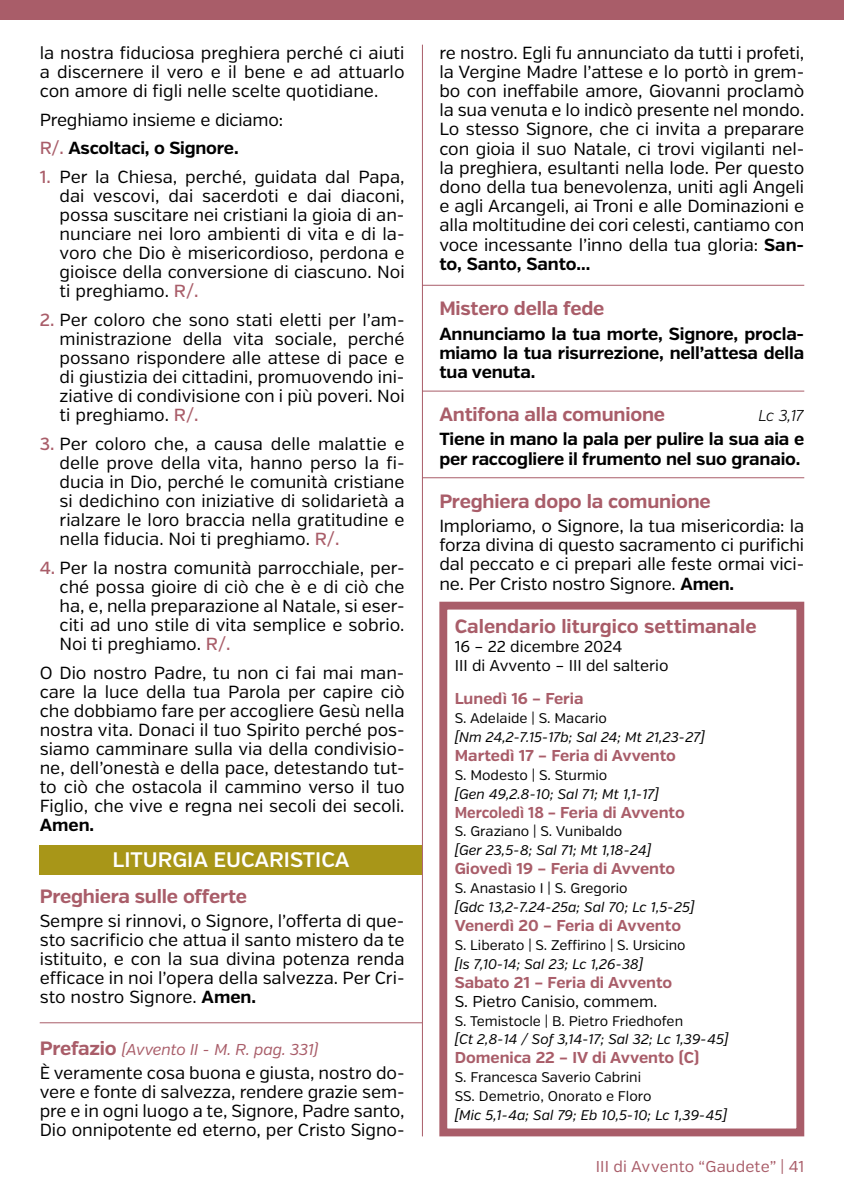
<style>
.page{position:relative;width:844px;height:1191px;background:#fff}
.page>*{position:absolute;margin:0;border:0;box-sizing:border-box;transform-origin:0 0}
.t1{font:600 21px "Verb";color:#fff}
.t2{font:700 19.25px "Verb";letter-spacing:-.01em;color:#a95d69}
.t3{font:17.5px/18.9px "Verb";color:#000;text-align:justify}
.t4{font:700 17.5px/19.2px "Verb";letter-spacing:-.01em;color:#000;text-align:justify}
.t5{font:700 15.75px "Verb";color:#a95d69}
.t6{font:15.75px/18.9px "Verb";color:#000}
.t7{font:italic 15.75px "Verb";letter-spacing:-.01em;color:#a95d69}
.t8{font:700 15.75px "Verb";color:#a95d69;scale:.93 1}
.t9{font:15.75px "Verb";letter-spacing:.01em;color:#a95d69}
.t10{font:italic 300 15.75px "Verb";color:#000}
.t11{font:italic 14px "Verb";color:#000}
.t12{font:14px/18.9px "Verb";color:#000}
.s1{font-weight:500;color:#a95d69}
.s2{font-weight:700}
.s3{font-weight:700;font-style:normal;font-size:19.25px}
</style>
<div class="page">
<hr style="left:422px;top:45px;width:1px;height:1091px;background:#a95d69">
<hr style="left:40px;top:1022px;width:382px;height:1px;background:#a95d69">
<div style="left:40px;top:845px;width:382px;height:30px;background:#a89618"></div>
<hr style="left:422px;top:285px;width:382px;height:1px;background:#a95d69">
<hr style="left:422px;top:391px;width:382px;height:1px;background:#a95d69">
<hr style="left:422px;top:477px;width:382px;height:1px;background:#a95d69">
<div style="left:0;top:0;width:843px;height:20px;background:#a95d69"></div>
<div style="left:439px;top:601px;width:365px;height:535px;border:8px solid #a95d69"></div>
<p class="t3" style="left:40px;top:43px;width:366px">la nostra fiduciosa preghiera perché ci aiuti a discernere il vero e il bene e ad attuarlo con amore di figli nelle scelte quotidiane.</p>
<p class="t3" style="left:40px;top:105px;width:245px;line-height:28.9px">Preghiamo insieme e diciamo:<br><span class="s1">R/.</span> <span class="s2">Ascoltaci, o Signore.</span></p>
<p class="t3" style="left:60px;top:168px;width:346px;text-indent:-20px"><span class="s1">1.</span> Per la Chiesa, perché, guidata dal Papa, dai vescovi, dai sacerdoti e dai diaconi, possa suscitare nei cristiani la gioia di an&shy;nunciare nei loro ambienti di vita e di la&shy;voro che Dio è misericordioso, perdona e gioisce della conversione di ciascuno. Noi ti preghiamo. <span class="s1">R/.</span></p>
<p class="t3" style="left:60px;top:311px;width:346px;text-indent:-20px"><span class="s1">2.</span> Per coloro che sono stati eletti per l’am&shy;ministrazione della vita sociale, perché possano rispondere alle attese di pace e di giustizia dei cittadini, promuovendo ini&shy;ziative di condivisione con i più poveri. Noi ti preghiamo. <span class="s1">R/.</span></p>
<p class="t3" style="left:60px;top:435px;width:346px;text-indent:-20px"><span class="s1">3.</span> Per coloro che, a causa delle malattie e delle prove della vita, hanno perso la fi&shy;ducia in Dio, perché le comunità cristiane si dedichino con iniziative di solidarietà a rialzare le loro braccia nella gratitudine e nella fiducia. Noi ti preghiamo. <span class="s1">R/.</span></p>
<p class="t3" style="left:60px;top:559px;width:346px;text-indent:-20px"><span class="s1">4.</span> Per la nostra comunità parrocchiale, per&shy;ché possa gioire di ciò che è e di ciò che ha, e, nella preparazione al Natale, si eser&shy;citi ad uno stile di vita semplice e sobrio.<br>Noi ti preghiamo. <span class="s1">R/.</span></p>
<p class="t3" style="left:40px;top:663px;width:366px">O Dio nostro Padre, tu non ci fai mai man&shy;care la luce della tua Parola per capire ciò che dobbiamo fare per accogliere Gesù nella nostra vita. Donaci il tuo Spirito perché pos&shy;siamo camminare sulla via della condivisio&shy;ne, dell’onestà e della pace, detestando tut&shy;to ciò che ostacola il cammino verso il tuo Figlio, che vive e regna nei secoli dei secoli.</p>
<p class="t4" style="left:40px;top:815px;width:56px">Amen.</p>
<p class="t1" style="left:40px;top:847px;width:311px"><sup>Amen.</sup> LITURGIA EUCARISTICA</p>
<p class="t2" style="left:40px;top:884px;width:209px">Preghiera sulle offerte</p>
<p class="t3" style="left:40px;top:911px;width:366px">Sempre si rinnovi, o Signore, l’offerta di que&shy;sto sacrificio che attua il santo mistero da te istituito, e con la sua divina potenza renda efficace in noi l’opera della salvezza. Per Cri&shy;sto nostro Signore. <span class="s2">Amen.</span></p>
<p class="t7" style="left:40px;top:1040px;width:280px"><span class="s3">Prefazio</span> (Avvento II - M. R. pag. 331)</p>
<p class="t3" style="left:40px;top:1064px;width:366px">È veramente cosa buona e giusta, nostro do&shy;vere e fonte di salvezza, rendere grazie sem&shy;pre e in ogni luogo a te, Signore, Padre santo, Dio onnipotente ed eterno, per Cristo Signo-</p>
<p class="t3" style="left:439px;top:43px;width:366px">re nostro. Egli fu annunciato da tutti i profeti, la Vergine Madre l’attese e lo portò in grem&shy;bo con ineffabile amore, Giovanni proclamò la sua venuta e lo indicò presente nel mondo.<br>Lo stesso Signore, che ci invita a preparare con gioia il suo Natale, ci trovi vigilanti nel&shy;la preghiera, esultanti nella lode. Per questo dono della tua benevolenza, uniti agli Angeli e agli Arcangeli, ai Troni e alle Dominazioni e alla moltitudine dei cori celesti, cantiamo con voce incessante l’inno della tua gloria: <span class="s2">San&shy;to, Santo, Santo...</span></p>
<p class="t2" style="left:439px;top:297px;width:166px">Mistero della fede</p>
<p class="t4" style="left:439px;top:324px;width:366px">Annunciamo la tua morte, Signore, procla&shy;miamo la tua risurrezione, nell’attesa della tua venuta.</p>
<p class="t2" style="left:439px;top:403px;width:227px">Antifona alla comunione</p>
<p class="t10" style="left:758px;top:406px;width:47px">Lc 3,17</p>
<p class="t4" style="left:439px;top:430px;width:366px">Tiene in mano la pala per pulire la sua aia e per raccogliere il frumento nel suo granaio.</p>
<p class="t2" style="left:439px;top:489px;width:273px">Preghiera dopo la comunione</p>
<p class="t3" style="left:439px;top:516px;width:366px">Imploriamo, o Signore, la tua misericordia: la forza divina di questo sacramento ci purifichi dal peccato e ci prepari alle feste ormai vici&shy;ne. Per Cristo nostro Signore. <span class="s2">Amen.</span></p>
<p class="t2" style="left:454px;top:615px;width:303px">Calendario liturgico settimanale</p>
<p class="t6" style="left:454px;top:637px;width:215px">16 – 22 dicembre 2024<br>III di Avvento – III del salterio</p>
<p class="t5" style="left:454px;top:689px;width:130px">Lunedì 16 – Feria</p>
<p class="t12" style="left:454px;top:709px;width:154px">S. Adelaide | S. Macario</p>
<p class="t11" style="left:454px;top:728px;width:252px">[Nm 24,2-7.15-17b; Sal 24; Mt 21,23-27]</p>
<p class="t5" style="left:454px;top:746px;width:223px">Martedì 17 – Feria di Avvento</p>
<p class="t12" style="left:454px;top:765px;width:154px">S. Modesto | S. Sturmio</p>
<p class="t11" style="left:454px;top:785px;width:206px">[Gen 49,2.8-10; Sal 71; Mt 1,1-17]</p>
<p class="t8" style="left:454px;top:802px;width:249px">Mercoledì 18 – Feria di Avvento</p>
<p class="t12" style="left:454px;top:822px;width:169px">S. Graziano | S. Vunibaldo</p>
<p class="t11" style="left:454px;top:842px;width:198px">[Ger 23,5-8; Sal 71; Mt 1,18-24]</p>
<p class="t5" style="left:454px;top:859px;width:222px">Giovedì 19 – Feria di Avvento</p>
<p class="t12" style="left:454px;top:879px;width:174px">S. Anastasio I | S. Gregorio</p>
<p class="t11" style="left:454px;top:899px;width:241px">[Gdc 13,2-7.24-25a; Sal 70; Lc 1,5-25]</p>
<p class="t5" style="left:454px;top:916px;width:228px">Venerdì 20 – Feria di Avvento</p>
<p class="t12" style="left:454px;top:935px;width:232px">S. Liberato | S. Zeffirino | S. Ursicino</p>
<p class="t11" style="left:454px;top:955px;width:190px">[Is 7,10-14; Sal 23; Lc 1,26-38]</p>
<p class="t5" style="left:454px;top:972px;width:219px">Sabato 21 – Feria di Avvento</p>
<p class="t6" style="left:454px;top:992px;width:204px">S. Pietro Canisio, commem.</p>
<p class="t12" style="left:454px;top:1011px;width:230px">S. Temistocle | B. Pietro Friedhofen</p>
<p class="t11" style="left:454px;top:1031px;width:275px">[Ct 2,8-14 / Sof 3,14-17; Sal 32; Lc 1,39-45]</p>
<p class="t5" style="left:454px;top:1048px;width:246px">Domenica 22 – IV di Avvento (C)</p>
<p class="t12" style="left:454px;top:1068px;width:198px">S. Francesca Saverio Cabrini<br>SS. Demetrio, Onorato e Floro</p>
<p class="t11" style="left:454px;top:1106px;width:274px">[Mic 5,1-4a; Sal 79; Eb 10,5-10; Lc 1,39-45]</p>
<p class="t9" style="left:595px;top:1157px;width:210px">III di Avvento “Gaudete” | 41</p>
</div>
